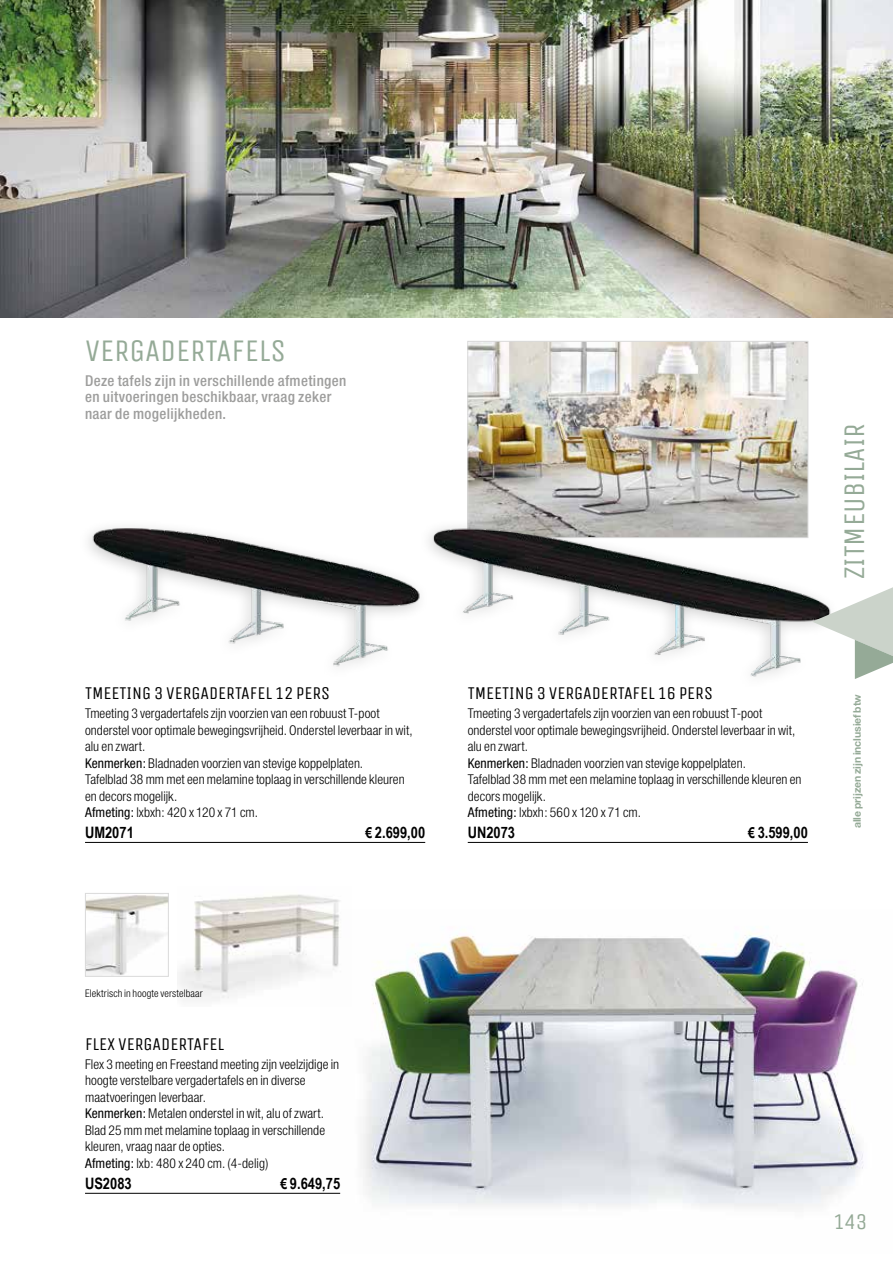
<style>
.page{position:relative;width:893px;height:1263px;background:#fff}
.page>*{position:absolute;margin:0;border:0;box-sizing:border-box;transform-origin:0 0}
.t1{font:31.5px "Unica One";color:#95aa97}
.t2{font:30px "Unica One";color:#95aa97}
.t3{font:22.5px "Unica One";color:#95aa97}
.t4{font:18px "Unica One";color:#000}
.t5{font:700 15.75px "Arial Narrow";color:#000}
.t6{font:500 condensed 15px/16.5px "Helvetica Neue";letter-spacing:.025em;color:#9d9d9c}
.t7{font:300 condensed 13.5px/16.5px "Helvetica Neue";letter-spacing:.005em;color:#000}
.t8{font:300 condensed 10.5px "Helvetica Neue";letter-spacing:.015em;color:#000}
.t9{font:700 10.5px "Helvetica Neue";letter-spacing:-.01em;color:#95aa97}
.s1{font-weight:400}
.s2{font-size:15px}
</style>
<div class="page">
<img style="left:0;top:0;width:893px;height:318px">
<img style="left:469px;top:343px;width:337px;height:165px">
<img style="left:88px;top:527px;width:331px;height:140px">
<img style="left:429px;top:508px;width:383px;height:169px">
<img style="left:320px;top:932px;width:544px;height:276px">
<img style="left:179px;top:894px;width:173px;height:112px">
<hr style="left:85px;top:842px;width:340px;height:1px;background:#000">
<hr style="left:468px;top:842px;width:340px;height:1px;background:#000">
<hr style="left:85px;top:1193px;width:255px;height:1px;background:#000">
<img style="left:87px;top:895px;width:80px;height:80px">
<div style="left:85px;top:893px;width:84px;height:84px;border:1px solid #dadada"></div>
<svg style="left:812px;top:587px;width:81px;height:92px"></svg>
<h1 class="t1" style="left:85px;top:332px;width:203px">VERGADERTAFELS</h1>
<p class="t6" style="left:85px;top:372px;width:263px">Deze tafels zijn in verschillende afmetingen en uitvoeringen beschikbaar, vraag zeker naar de mogelijkheden.</p>
<h2 class="t2" style="left:837px;top:579px;width:157px;rotate:-90deg">ZITMEUBILAIR</h2>
<h3 class="t4" style="left:85px;top:683px;width:247px">TMEETING 3 VERGADERTAFEL 12 PERS</h3>
<p class="t7" style="left:85px;top:705px;width:329px">Tmeeting 3 vergadertafels zijn voorzien van een robuust T-poot onderstel voor optimale bewegingsvrijheid. Onderstel leverbaar in wit, alu en zwart.<br><span class="s1">Kenmerken:</span> Bladnaden voorzien van stevige koppelplaten.<br>Tafelblad 38 mm met een melamine toplaag in verschillende kleuren en decors mogelijk.<br><span class="s1">Afmeting:</span> lxbxh: 420 x 120 x 71 cm.</p>
<p class="t5" style="left:85px;top:820px;width:50px">UM2071</p>
<p class="t5" style="left:366px;top:820px;width:61px"><span class="s2">€</span> 2.699,00</p>
<h3 class="t4" style="left:468px;top:683px;width:247px">TMEETING 3 VERGADERTAFEL 16 PERS</h3>
<p class="t7" style="left:468px;top:705px;width:335px">Tmeeting 3 vergadertafels zijn voorzien van een robuust T-poot onderstel voor optimale bewegingsvrijheid. Onderstel leverbaar in wit, alu en zwart.<br><span class="s1">Kenmerken:</span> Bladnaden voorzien van stevige koppelplaten.<br>Tafelblad 38 mm met een melamine toplaag in verschillende kleuren en decors mogelijk.<br><span class="s1">Afmeting:</span> lxbxh: 560 x 120 x 71 cm.</p>
<p class="t5" style="left:468px;top:820px;width:49px">UN2073</p>
<p class="t5" style="left:748px;top:820px;width:61px"><span class="s2">€</span> 3.599,00</p>
<p class="t9" style="left:851px;top:828px;width:136px;rotate:-90deg">alle prijzen zijn inclusief btw</p>
<p class="t8" style="left:85px;top:987px;width:119px">Elektrisch in hoogte verstelbaar</p>
<h3 class="t4" style="left:85px;top:1034px;width:141px">FLEX VERGADERTAFEL</h3>
<p class="t7" style="left:85px;top:1056px;width:256px">Flex 3 meeting en Freestand meeting zijn veelzijdige in hoogte verstelbare vergadertafels en in diverse maatvoeringen leverbaar.<br><span class="s1">Kenmerken:</span> Metalen onderstel in wit, alu of zwart.<br>Blad 25 mm met melamine toplaag in verschillende kleuren, vraag naar de opties.<br><span class="s1">Afmeting:</span> lxb: 480 x 240 cm. (4-delig)</p>
<p class="t5" style="left:85px;top:1171px;width:48px">US2083</p>
<p class="t5" style="left:281px;top:1171px;width:61px"><span class="s2">€</span> 9.649,75</p>
<h3 class="t3" style="left:833px;top:1208px;width:35px">143</h3>
</div>
